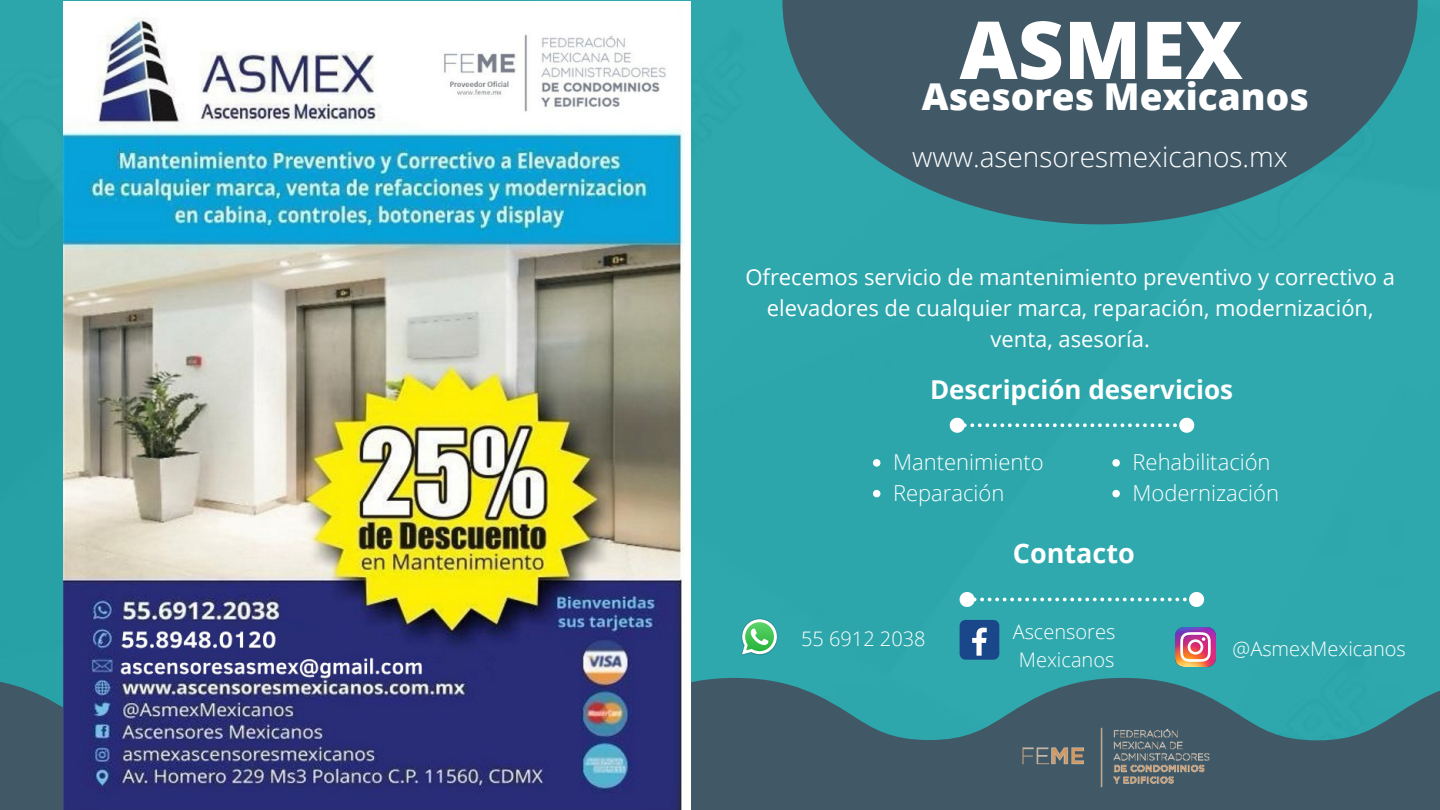
<style>
.page{position:relative;width:1440px;height:810px;background:#fff}
.page>*{position:absolute;margin:0;border:0;box-sizing:border-box;transform-origin:0 0}
.t1{font:800 80px "Open Sans";color:#fff}
.t2{font:800 37px "Open Sans";color:#fff}
.t3{font:300 28px "Open Sans";color:#fff}
.t4{font:700 27px "Open Sans";color:#fff}
.t5{font:700 26px "Open Sans";color:#fff}
.t6{font:22px/30.8px "Open Sans";color:#fff;text-align:center}
.t7{font:300 22px "Open Sans";color:#fff}
.t8{font:300 20px "Open Sans";color:#fff}
</style>
<div class="page">
<div style="left:0;top:0;width:1440px;height:678px;background:#2ea8ac"></div>
<svg style="left:0;top:678px;width:1440px;height:132px;background:#3b6f7a"></svg>
<svg style="left:782px;top:0;width:636px;height:224px;background:#3c6975"></svg>
<img style="left:740px;top:618px;width:39px;height:38px">
<svg style="left:742px;top:619px;width:35px;height:35px"></svg>
<div style="left:960px;top:620px;width:39px;height:40px;background:#1a4789;border-radius:6px"></div>
<svg style="left:972px;top:628px;width:15px;height:28px"></svg>
<img style="left:1175px;top:627px;width:40px;height:40px">
<svg style="left:957px;top:589px;width:250px;height:21px;background:#49b3b8"></svg>
<img style="left:988px;top:708px;width:255px;height:102px">
<svg style="left:947px;top:415px;width:250px;height:21px;background:#48b2b6"></svg>
<svg style="left:873px;top:459px;width:7px;height:8px"></svg>
<svg style="left:873px;top:490px;width:7px;height:7px"></svg>
<svg style="left:1112px;top:459px;width:8px;height:8px"></svg>
<svg style="left:1112px;top:490px;width:8px;height:7px"></svg>
<img style="left:64px;top:2px;width:626px;height:808px">
<p class="t1" style="left:960px;top:-6px;width:285px">ASMEX</p>
<p class="t2" style="left:922px;top:71px;width:389px">Asesores Mexicanos</p>
<p class="t3" style="left:912px;top:137px;width:377px">www.asensoresmexicanos.mx</p>
<p class="t6" style="left:745px;top:261px;width:651px">Ofrecemos servicio de mantenimiento preventivo y correctivo a elevadores de cualquier marca, reparación, modernización, venta, asesoría.</p>
<p class="t5" style="left:930px;top:372px;width:305px">Descripción deservicios</p>
<p class="t7" style="left:893px;top:447px;width:152px">Mantenimiento</p>
<p class="t7" style="left:893px;top:478px;width:113px">Reparación</p>
<p class="t7" style="left:1133px;top:447px;width:140px">Rehabilitación</p>
<p class="t7" style="left:1133px;top:478px;width:148px">Modernización</p>
<p class="t8" style="left:801px;top:625px;width:126px">55 6912 2038</p>
<p class="t4" style="left:1013px;top:534px;width:123px">Contacto</p>
<p class="t8" style="left:1013px;top:618px;width:104px">Ascensores</p>
<p class="t8" style="left:1019px;top:645px;width:97px">Mexicanos</p>
<p class="t8" style="left:1233px;top:634px;width:175px">@AsmexMexicanos</p>
</div>
